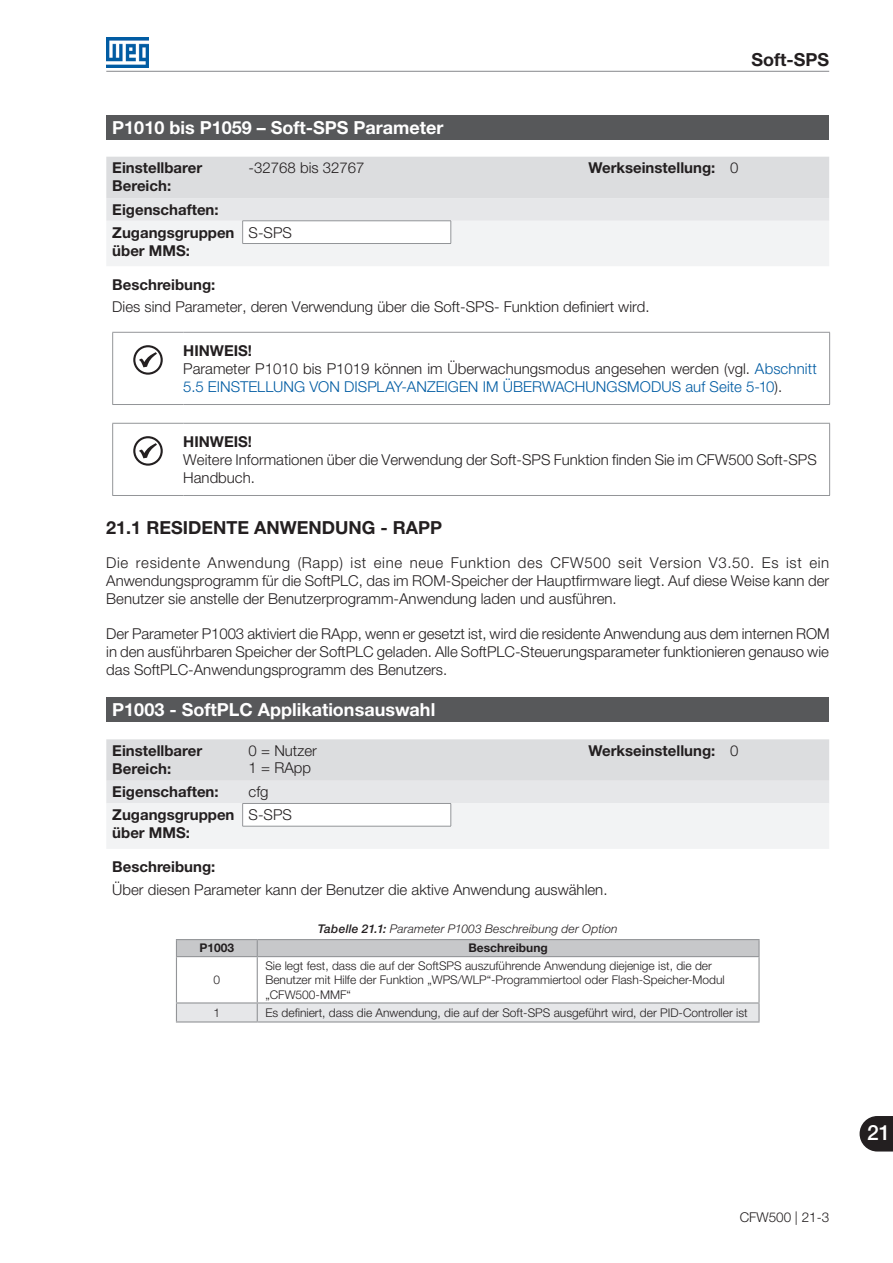
<style>
.page{position:relative;width:893px;height:1263px;background:#fff}
.page>*{position:absolute;margin:0;border:0;box-sizing:border-box;transform-origin:0 0}
.t1{font:500 21px "Helvetica Neue LT Pro";color:#fff}
.t2{font:700 18px "Helvetica Neue LT Pro";color:#fff}
.t3{font:700 18px "Helvetica Neue LT Pro";color:#231f20}
.t4{font:300 15px/18px "Helvetica Neue LT Pro";color:#231f20;text-align:justify}
.t5{font:700 15px/18px "Helvetica Neue LT Pro";color:#231f20}
.t6{font:300 15px/18px "Helvetica Neue LT Pro";color:#015ca3}
.t7{font:300 13.5px "Helvetica Neue LT Pro";color:#231f20}
.t8{font:300 12px/14.4px "Helvetica Neue LT Pro";color:#231f20}
.t9{font:italic 300 12px "Helvetica Neue LT Pro";letter-spacing:.015em;color:#231f20}
.t10{font:700 12px "Helvetica Neue LT Pro";color:#231f20}
.s1{color:#231f20}
.s2{font-weight:500}
</style>
<div class="page">
<hr style="left:106px;top:71px;width:723px;height:1px;background:#939598">
<img style="left:106px;top:38px;width:43px;height:29px">
<svg style="left:860px;top:1116px;width:33px;height:35px"></svg>
<div style="left:106px;top:115px;width:723px;height:25px;background:#57585a"></div>
<svg style="left:106px;top:157px;width:723px;height:109px"></svg>
<hr style="left:242px;top:243px;width:209px;height:1px;background:#939598">
<hr style="left:112px;top:332px;width:71px;height:1px;background:#939598">
<hr style="left:112px;top:333px;width:1px;height:71px;background:#939598">
<hr style="left:183px;top:332px;width:647px;height:1px;background:#939598">
<hr style="left:829px;top:333px;width:1px;height:71px;background:#939598">
<hr style="left:112px;top:404px;width:71px;height:1px;background:#939598">
<hr style="left:183px;top:404px;width:647px;height:1px;background:#939598">
<svg style="left:133px;top:345px;width:30px;height:30px"></svg>
<hr style="left:112px;top:423px;width:71px;height:1px;background:#939598">
<hr style="left:112px;top:424px;width:1px;height:71px;background:#939598">
<hr style="left:183px;top:423px;width:647px;height:1px;background:#939598">
<hr style="left:829px;top:424px;width:1px;height:71px;background:#939598">
<hr style="left:112px;top:495px;width:71px;height:1px;background:#939598">
<hr style="left:183px;top:495px;width:647px;height:1px;background:#939598">
<svg style="left:133px;top:436px;width:30px;height:30px"></svg>
<div style="left:106px;top:697px;width:723px;height:25px;background:#57585a"></div>
<svg style="left:106px;top:739px;width:723px;height:110px"></svg>
<hr style="left:242px;top:826px;width:209px;height:1px;background:#939598">
<svg style="left:176px;top:939px;width:584px;height:17px;background:#c5c6c8"></svg>
<hr style="left:257px;top:939px;width:503px;height:1px;background:#939598">
<hr style="left:176px;top:957px;width:1px;height:45px;background:#939598">
<hr style="left:176px;top:956px;width:81px;height:1px;background:#939598">
<hr style="left:257px;top:957px;width:1px;height:45px;background:#939598">
<hr style="left:758px;top:957px;width:2px;height:45px;background:#939598">
<hr style="left:257px;top:956px;width:503px;height:1px;background:#939598">
<hr style="left:176px;top:1002px;width:81px;height:1px;background:#939598">
<hr style="left:257px;top:1002px;width:503px;height:1px;background:#939598">
<div style="left:176px;top:1003px;width:584px;height:18px;background:#e6e7e9"></div>
<hr style="left:176px;top:1021px;width:81px;height:1px;background:#939598">
<hr style="left:257px;top:1021px;width:503px;height:1px;background:#939598">
<p class="t3" style="left:751px;top:48px;width:79px">Soft-SPS</p>
<p class="t2" style="left:112px;top:116px;width:333px">P1010 bis P1059 – Soft-SPS Parameter</p>
<p class="t5" style="left:112px;top:159px;width:91px">Einstellbarer<br>Bereich:</p>
<p class="t4" style="left:249px;top:159px;width:117px">-32768 bis 32767</p>
<p class="t5" style="left:588px;top:159px;width:128px">Werkseinstellung:</p>
<p class="t4" style="left:730px;top:159px;width:10px">0</p>
<p class="t5" style="left:112px;top:200px;width:108px">Eigenschaften:</p>
<p class="t5" style="left:112px;top:223px;width:124px">Zugangsgruppen über MMS:</p>
<p class="t4" style="left:249px;top:223px;width:45px">S-SPS</p>
<p class="t5" style="left:112px;top:275px;width:105px">Beschreibung:</p>
<p class="t4" style="left:112px;top:298px;width:539px">Dies sind Parameter, deren Verwendung über die Soft-SPS- Funktion definiert wird.</p>
<p class="t5" style="left:183px;top:341px;width:70px">HINWEIS!</p>
<p class="t6" style="left:183px;top:359px;width:635px"><span class="s1">Parameter P1010 bis P1019 können im Überwachungsmodus angesehen werden (vgl.</span> Abschnitt<br>5.5 EINSTELLUNG VON DISPLAY-ANZEIGEN IM ÜBERWACHUNGSMODUS auf Seite 5-10<span class="s1">).</span></p>
<p class="t5" style="left:183px;top:432px;width:70px">HINWEIS!</p>
<p class="t4" style="left:183px;top:450px;width:635px">Weitere Informationen über die Verwendung der Soft-SPS Funktion finden Sie im CFW500 Soft-SPS<br>Handbuch.</p>
<p class="t3" style="left:106px;top:516px;width:337px">21.1 RESIDENTE ANWENDUNG - RAPP</p>
<p class="t4" style="left:106px;top:554px;width:724px">Die residente Anwendung (Rapp) ist eine neue Funktion des CFW500 seit Version V3.50. Es ist ein Anwendungsprogramm für die SoftPLC, das im ROM-Speicher der Hauptfirmware liegt. Auf diese Weise kann der Benutzer sie anstelle der Benutzerprogramm-Anwendung laden und ausführen.</p>
<p class="t4" style="left:106px;top:624px;width:725px">Der Parameter P1003 aktiviert die RApp, wenn er gesetzt ist, wird die residente Anwendung aus dem internen ROM in den ausführbaren Speicher der SoftPLC geladen. Alle SoftPLC-Steuerungsparameter funktionieren genauso wie das SoftPLC-Anwendungsprogramm des Benutzers.</p>
<p class="t2" style="left:112px;top:698px;width:324px">P1003 - SoftPLC Applikationsauswahl</p>
<p class="t5" style="left:112px;top:741px;width:91px">Einstellbarer<br>Bereich:</p>
<p class="t4" style="left:249px;top:741px;width:70px">0 = Nutzer</p>
<p class="t5" style="left:588px;top:741px;width:128px">Werkseinstellung:</p>
<p class="t4" style="left:730px;top:741px;width:10px">0</p>
<p class="t4" style="left:249px;top:759px;width:64px">1 = RApp</p>
<p class="t5" style="left:112px;top:783px;width:108px">Eigenschaften:</p>
<p class="t4" style="left:249px;top:783px;width:22px">cfg</p>
<p class="t5" style="left:112px;top:805px;width:124px">Zugangsgruppen über MMS:</p>
<p class="t4" style="left:249px;top:805px;width:45px">S-SPS</p>
<p class="t5" style="left:112px;top:857px;width:105px">Beschreibung:</p>
<p class="t4" style="left:112px;top:880px;width:497px">Über diesen Parameter kann der Benutzer die aktive Anwendung auswählen.</p>
<p class="t9" style="left:318px;top:921px;width:301px"><span class="s2">Tabelle 21.1:</span> Parameter P1003 Beschreibung der Option</p>
<p class="t10" style="left:200px;top:940px;width:36px">P1003</p>
<p class="t10" style="left:468px;top:940px;width:81px">Beschreibung</p>
<p class="t8" style="left:214px;top:972px;width:8px">0</p>
<p class="t8" style="left:265px;top:958px;width:461px">Sie legt fest, dass die auf der SoftSPS auszuführende Anwendung diejenige ist, die der<br>Benutzer mit Hilfe der Funktion „WPS/WLP“-Programmiertool oder Flash-Speicher-Modul „CFW500-MMF“</p>
<p class="t8" style="left:214px;top:1005px;width:8px">1</p>
<p class="t8" style="left:265px;top:1005px;width:484px">Es definiert, dass die Anwendung, die auf der Soft-SPS ausgeführt wird, der PID-Controller ist</p>
<p class="t7" style="left:740px;top:1208px;width:91px">CFW500 | 21-3</p>
<h1 class="t1" style="left:867px;top:1120px;width:25px">21</h1>
</div>
